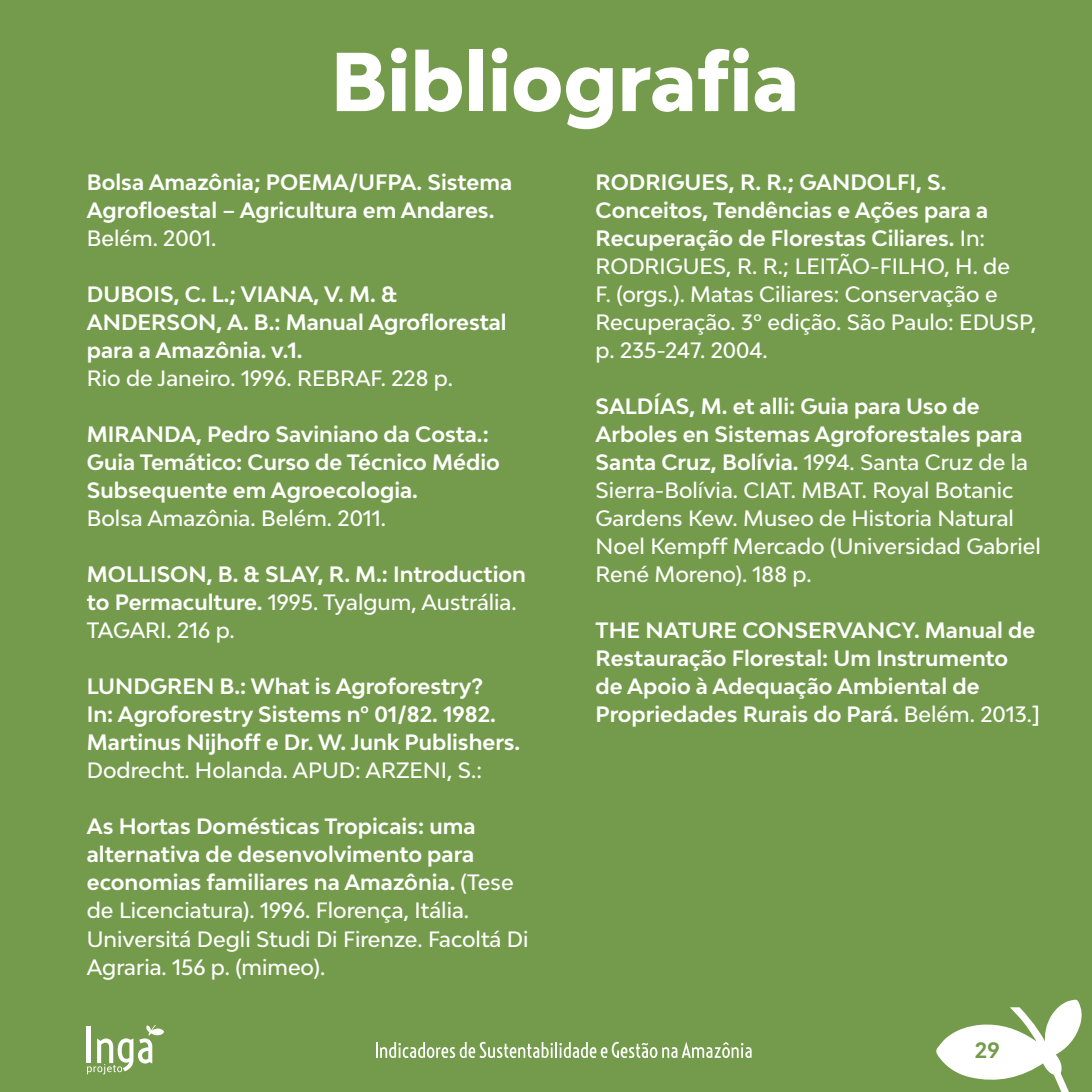
<style>
.page{position:relative;width:1092px;height:1092px;background:#fff}
.page>*{position:absolute;margin:0;border:0;box-sizing:border-box;transform-origin:0 0}
.t1{font:800 78.75px "Bw Modelica";color:#fff}
.t2{font:500 21px/28px "Bw Modelica";color:#fff}
.t3{font:700 21px/28px "Bw Modelica";color:#fff}
.t4{font:700 21px "Bw Modelica";color:#749b4b}
.s1{font-weight:500}
.s2{font-weight:700}
</style>
<div class="page">
<div style="left:0;top:0;width:1091px;height:1091px;background:#749b4b"></div>
<svg style="left:936px;top:999px;width:146px;height:92px"></svg>
<svg style="left:87px;top:1025px;width:77px;height:49px"></svg>
<svg style="left:376px;top:1041px;width:375px;height:17px"></svg>
<h1 class="t1" style="left:330px;top:31px;width:470px">Bibliografia</h1>
<p class="t3" style="left:87px;top:168px;width:427px">Bolsa Amazônia; POEMA/UFPA. Sistema<br>Agrofloestal – Agricultura em Andares.</p>
<p class="t2" style="left:87px;top:224px;width:131px">Belém. 2001.</p>
<p class="t3" style="left:87px;top:280px;width:421px">DUBOIS, C. L.; VIANA, V. M. &amp;<br>ANDERSON, A. B.: Manual Agroflorestal para a Amazônia. v.1.</p>
<p class="t2" style="left:87px;top:364px;width:367px">Rio de Janeiro. 1996. REBRAF. 228 p.</p>
<p class="t3" style="left:87px;top:420px;width:414px">MIRANDA, Pedro Saviniano da Costa.:<br>Guia Temático: Curso de Técnico Médio<br>Subsequente em Agroecologia.</p>
<p class="t2" style="left:87px;top:504px;width:301px">Bolsa Amazônia. Belém. 2011.</p>
<p class="t3" style="left:87px;top:560px;width:440px">MOLLISON, B. &amp; SLAY, R. M.: Introduction to Permaculture. <span class="s1">1995. Tyalgum, Austrália.<br>TAGARI. 216 p.</span></p>
<p class="t3" style="left:87px;top:672px;width:435px">LUNDGREN B.: What is Agroforestry?<br>In: Agroforestry Sistems nº 01/82. 1982.<br>Martinus Nijhoff e Dr. W. Junk Publishers.</p>
<p class="t2" style="left:87px;top:756px;width:397px">Dodrecht. Holanda. APUD: ARZENI, S.:</p>
<p class="t2" style="left:87px;top:812px;width:443px"><span class="s2">As Hortas Domésticas Tropicais: uma alternativa de desenvolvimento para economias familiares na Amazônia.</span> (Tese de Licenciatura). 1996. Florença, Itália.<br>Universitá Degli Studi Di Firenze. Facoltá Di Agraria. 156 p. (mimeo).</p>
<p class="t2" style="left:595px;top:168px;width:442px"><span class="s2">RODRIGUES, R. R.; GANDOLFI, S.<br>Conceitos, Tendências e Ações para a Recuperação de Florestas Ciliares.</span> In:<br>RODRIGUES, R. R.; LEITÃO-FILHO, H. de<br>F. (orgs.). Matas Ciliares: Conservação e Recuperação. 3º edição. São Paulo: EDUSP, p. 235-247. 2004.</p>
<p class="t2" style="left:595px;top:392px;width:447px"><span class="s2">SALDÍAS, M. et alli: Guia para Uso de Arboles en Sistemas Agroforestales para Santa Cruz, Bolívia.</span> 1994. Santa Cruz de la Sierra-Bolívia. CIAT. MBAT. Royal Botanic Gardens Kew. Museo de Historia Natural Noel Kempff Mercado (Universidad Gabriel René Moreno). 188 p.</p>
<p class="t3" style="left:595px;top:616px;width:445px">THE NATURE CONSERVANCY. Manual de Restauração Florestal: Um Instrumento de Apoio à Adequação Ambiental de Propriedades Rurais do Pará. <span class="s1">Belém. 2013.]</span></p>
<p class="t4" style="left:974px;top:1036px;width:26px">29</p>
</div>
